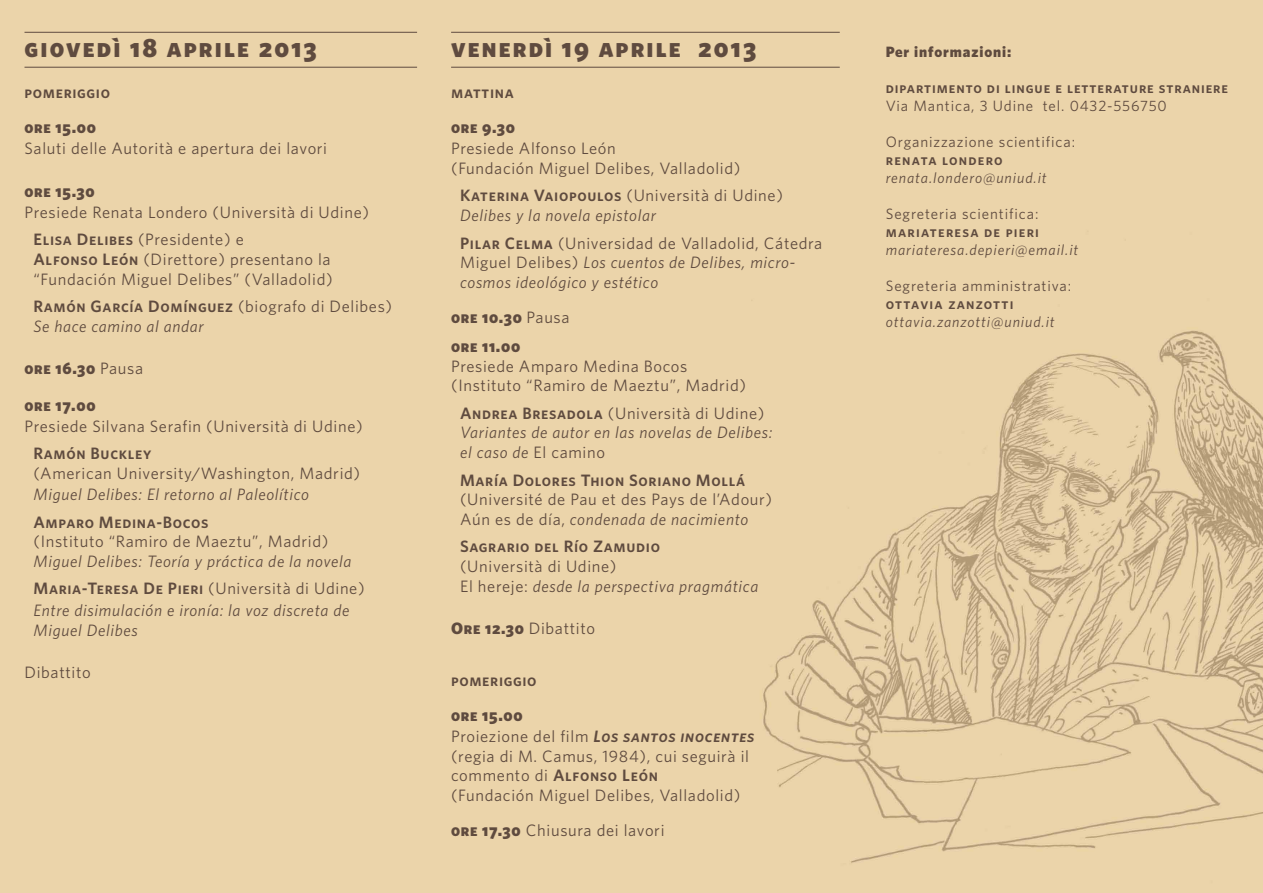
<style>
.page{position:relative;width:1263px;height:893px;background:#ebd4aa}
.page>*{position:absolute;margin:0;border:0;box-sizing:border-box;transform-origin:0 0}
.t1{font:26.55px "Whitney Black SC";letter-spacing:.08em;color:#5f4b3f}
.t2{font:16.5px/19.8px "Whitney";letter-spacing:.04em;color:#5f4b3f}
.t3{font:italic 16.5px/19.8px "Whitney";letter-spacing:.04em;color:#5f4b3f}
.t4{font:16.5px "Whitney Semibold SC";letter-spacing:.04em;color:#5f4b3f}
.t5{font:16.5px/28.8px "Whitney Black SC";letter-spacing:.04em;color:#5f4b3f}
.t6{font:16.5px "Whitney Semibold Italic SC";letter-spacing:.04em;color:#5f4b3f}
.t7{font:15px "Whitney";letter-spacing:.06em;color:#5f4b3f}
.t8{font:italic 15px "Whitney";letter-spacing:.06em;color:#5f4b3f}
.t9{font:15px "Whitney Semibold SC";letter-spacing:.08em;color:#5f4b3f}
.t10{font:15px "Whitney Semibold SC";letter-spacing:.06em;color:#5f4b3f}
.t11{font:900 15px "Whitney";letter-spacing:.06em;color:#5f4b3f}
.s1{font-family:"Whitney Semibold SC"}
.s2{font-family:"Whitney"}
.s3{font-family:"Whitney Semibold SC";font-style:normal}
.s4{font-style:normal}
.s5{font-style:italic}
.s6{font-family:"Whitney Black SC"}
</style>
<div class="page">
<hr style="left:25px;top:67px;width:392px;height:1px;background:#5f4b3f">
<hr style="left:25px;top:32px;width:392px;height:1px;background:#5f4b3f">
<hr style="left:451px;top:67px;width:389px;height:1px;background:#5f4b3f">
<hr style="left:451px;top:32px;width:389px;height:1px;background:#5f4b3f">
<h1 class="t1" style="left:25px;top:31px;width:294px">giovedì 18 aprile 2013</h1>
<h1 class="t1" style="left:451px;top:31px;width:307px">venerdì 19 aprile 2013</h1>
<p class="t4" style="left:25px;top:83px;width:87px">pomeriggio</p>
<p class="t5" style="left:25px;top:112px;width:73px">ore 15.00</p>
<p class="t2" style="left:25px;top:138px;width:304px">Saluti delle Autorità e apertura dei lavori</p>
<p class="t5" style="left:25px;top:176px;width:72px">ore 15.30</p>
<p class="t2" style="left:34px;top:198px;width:337px;line-height:27.3px;text-indent:-9px">Presiede Renata Londero (Università di Udine)<br><span class="s1">Elisa Delibes</span> (Presidente) e</p>
<p class="t2" style="left:34px;top:249px;width:301px"><span class="s1">Alfonso León</span> (Direttore) presentano la “Fundación Miguel Delibes” (Valladolid)</p>
<p class="t4" style="left:34px;top:296px;width:360px">Ramón García Domínguez <span class="s2">(biografo di Delibes)</span></p>
<p class="t3" style="left:34px;top:316px;width:172px">Se hace camino al andar</p>
<p class="t5" style="left:25px;top:354px;width:120px">ore 16.30 <span class="s2">Pausa</span></p>
<p class="t5" style="left:25px;top:390px;width:73px">ore 17.00</p>
<p class="t2" style="left:25px;top:416px;width:340px">Presiede Silvana Serafin (Università di Udine)</p>
<p class="t4" style="left:34px;top:443px;width:119px">Ramón Buckley</p>
<p class="t2" style="left:34px;top:463px;width:328px">(American University/Washington, Madrid)</p>
<p class="t3" style="left:34px;top:484px;width:277px">Miguel Delibes: El retorno al Paleolítico</p>
<p class="t4" style="left:34px;top:512px;width:177px">Amparo Medina-Bocos</p>
<p class="t2" style="left:34px;top:531px;width:296px">(Instituto “Ramiro de Maeztu”, Madrid)</p>
<p class="t3" style="left:34px;top:551px;width:320px">Miguel Delibes: Teoría y práctica de la novela</p>
<p class="t4" style="left:34px;top:579px;width:333px">Maria-Teresa De Pieri <span class="s2">(Università di Udine)</span></p>
<p class="t3" style="left:34px;top:600px;width:317px">Entre disimulación e ironía: la voz discreta de<br>Miguel Delibes</p>
<p class="t2" style="left:25px;top:662px;width:68px">Dibattito</p>
<p class="t4" style="left:451px;top:83px;width:64px">mattina</p>
<p class="t5" style="left:451px;top:112px;width:65px">ore 9.30</p>
<p class="t2" style="left:451px;top:138px;width:291px">Presiede Alfonso León<br>(Fundación Miguel Delibes, Valladolid)</p>
<p class="t3" style="left:460px;top:185px;width:324px"><span class="s3">Katerina Vaiopoulos</span> <span class="s4">(Università di Udine)<br></span>Delibes y la novela epistolar</p>
<p class="t3" style="left:460px;top:233px;width:364px"><span class="s3">Pilar Celma</span> <span class="s4">(Universidad de Valladolid, Cátedra<br>Miguel Delibes)</span> Los cuentos de Delibes, micro&shy;cosmos ideológico y estético</p>
<p class="t5" style="left:451px;top:302px;width:120px">ore 10.30 <span class="s2">Pausa </span>ore 11.00</p>
<p class="t2" style="left:451px;top:356px;width:296px">Presiede Amparo Medina Bocos (Instituto “Ramiro de Maeztu”, Madrid)</p>
<p class="t3" style="left:460px;top:403px;width:314px"><span class="s3">Andrea Bresadola</span> <span class="s4">(Università di Udine)<br></span>Variantes de autor en las novelas de Delibes: el caso de <span class="s4">El camino</span></p>
<p class="t4" style="left:460px;top:470px;width:287px">María Dolores Thion Soriano Mollá</p>
<p class="t2" style="left:460px;top:489px;width:314px">(Université de Pau et des Pays de l’Adour)<br>Aún es de día, <span class="s5">condenada de nacimiento</span></p>
<p class="t4" style="left:460px;top:537px;width:201px">Sagrario del Río Zamudio</p>
<p class="t2" style="left:460px;top:556px;width:300px">(Università di Udine)<br>El hereje: <span class="s5">desde la perspectiva pragmática</span></p>
<p class="t2" style="left:451px;top:618px;width:145px"><span class="s6">Ore 12.30</span> Dibattito</p>
<p class="t4" style="left:451px;top:670px;width:87px">pomeriggio</p>
<p class="t5" style="left:451px;top:700px;width:73px">ore 15.00</p>
<p class="t6" style="left:451px;top:726px;width:305px"><span class="s2">Proiezione del film</span> Los santos inocentes</p>
<p class="t2" style="left:451px;top:746px;width:299px">(regia di M. Camus, 1984), cui seguirà il</p>
<p class="t4" style="left:451px;top:766px;width:208px"><span class="s2">commento di</span> Alfonso León</p>
<p class="t2" style="left:451px;top:778px;width:291px;line-height:34.8px">(Fundación Miguel Delibes, Valladolid) <span class="s6">ore 17.30</span> Chiusura dei lavori</p>
<p class="t11" style="left:886px;top:42px;width:127px">Per informazioni:</p>
<p class="t10" style="left:886px;top:78px;width:344px">dipartimento di lingue e letterature straniere</p>
<p class="t7" style="left:886px;top:96px;width:283px">Via Mantica, 3 Udine tel. 0432-556750</p>
<p class="t7" style="left:886px;top:132px;width:191px">Organizzazione scientifica:</p>
<p class="t9" style="left:886px;top:150px;width:118px">renata londero</p>
<p class="t8" style="left:886px;top:169px;width:162px">renata.londero@uniud.it</p>
<p class="t7" style="left:886px;top:204px;width:154px">Segreteria scientifica:</p>
<p class="t9" style="left:886px;top:222px;width:155px">mariateresa de pieri</p>
<p class="t8" style="left:886px;top:241px;width:194px">mariateresa.depieri@email.it</p>
<p class="t7" style="left:886px;top:276px;width:187px">Segreteria amministrativa:</p>
<p class="t9" style="left:886px;top:294px;width:129px">ottavia zanzotti</p>
<p class="t8" style="left:886px;top:313px;width:170px">ottavia.zanzotti@uniud.it</p>
</div>
